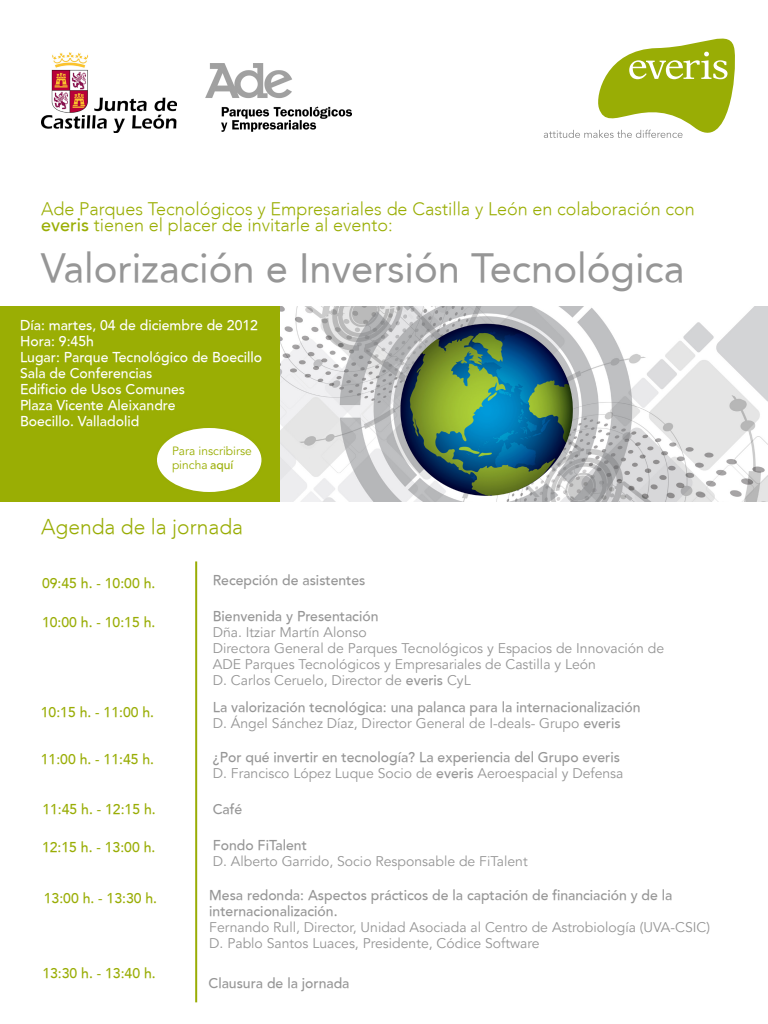
<style>
.page{position:relative;width:768px;height:1024px;background:#fff}
.page>*{position:absolute;margin:0;border:0;box-sizing:border-box;transform-origin:0 0}
.t1{font:40px "Avenir";color:#969696}
.t2{font:300 21px "Avenir";color:#99ad05}
.t3{font:300 17.8px "Avenir";color:#9aae04}
.t4{font:14px "Avenir 45";color:#969696}
.t5{font:500 14px "Avenir 65";color:#969696}
.t6{font:500 14px "Avenir 65";color:#fff}
.t7{font:500 14px "Avenir 65";color:#99ad05}
.t8{font:12px "Avenir 45";color:#9aae04}
.s1{font-family:"Avenir 65";font-weight:500}
</style>
<div class="page">
<svg style="left:544px;top:38px;width:191px;height:100px"></svg>
<hr style="left:195px;top:561px;width:2px;height:441px;background:#99ad05">
<img style="left:279px;top:306px;width:489px;height:196px">
<div style="left:0;top:306px;width:279px;height:196px;background:#9aae04"></div>
<img style="left:42px;top:53px;width:135px;height:80px">
<img style="left:206px;top:63px;width:146px;height:69px">
<div style="left:156px;top:427px;width:106px;height:66px;background:#fff;border-radius:50%"></div>
<div style="left:155px;top:426px;width:108px;height:68px;border:2px solid #99ad05;border-radius:50%"></div>
<p class="t3" style="left:41px;top:199px;width:655px">Ade Parques Tecnológicos y Empresariales de Castilla y León en colaboración con</p>
<p class="t3" style="left:41px;top:215px;width:353px"><span class="s1">everis</span> tienen el placer de invitarle al evento:</p>
<p class="t1" style="left:41px;top:245px;width:645px">Valorización e Inversión Tecnológica</p>
<p class="t6" style="left:20px;top:318px;width:240px">Día: martes, 04 de diciembre de 2012</p>
<p class="t6" style="left:20px;top:334px;width:75px">Hora: 9:45h</p>
<p class="t6" style="left:20px;top:350px;width:244px">Lugar: Parque Tecnológico de Boecillo</p>
<p class="t6" style="left:20px;top:366px;width:134px">Sala de Conferencias</p>
<p class="t6" style="left:20px;top:382px;width:167px">Edificio de Usos Comunes</p>
<p class="t6" style="left:20px;top:398px;width:157px">Plaza Vicente Aleixandre</p>
<p class="t6" style="left:20px;top:414px;width:121px">Boecillo. Valladolid</p>
<p class="t8" style="left:172px;top:444px;width:81px">Para inscribirse</p>
<p class="t8" style="left:172px;top:458px;width:63px">pincha <span class="s1">aquí</span></p>
<p class="t2" style="left:41px;top:514px;width:203px">Agenda de la jornada</p>
<p class="t7" style="left:42px;top:575px;width:115px">09:45 h. - 10:00 h.</p>
<p class="t5" style="left:213px;top:572px;width:154px">Recepción de asistentes</p>
<p class="t5" style="left:213px;top:608px;width:167px">Bienvenida y Presentación</p>
<p class="t4" style="left:213px;top:624px;width:156px">Dña. Itziar Martín Alonso</p>
<p class="t4" style="left:213px;top:640px;width:453px">Directora General de Parques Tecnológicos y Espacios de Innovación de</p>
<p class="t4" style="left:213px;top:656px;width:385px">ADE Parques Tecnológicos y Empresariales de Castilla y León</p>
<p class="t4" style="left:213px;top:672px;width:259px">D. Carlos Ceruelo, Director de <span class="s1">everis</span> CyL</p>
<p class="t5" style="left:213px;top:699px;width:429px">La valorización tecnológica: una palanca para la internacionalización</p>
<p class="t4" style="left:213px;top:715px;width:409px">D. Ángel Sánchez Díaz, Director General de I-deals- Grupo <span class="s1">everis</span></p>
<p class="t7" style="left:42px;top:614px;width:115px">10:00 h. - 10:15 h.</p>
<p class="t7" style="left:41px;top:704px;width:115px">10:15 h. - 11:00 h.</p>
<p class="t7" style="left:41px;top:751px;width:115px">11:00 h. - 11:45 h.</p>
<p class="t7" style="left:42px;top:801px;width:115px">11:45 h. - 12:15 h.</p>
<p class="t7" style="left:42px;top:839px;width:115px">12:15 h. - 13:00 h.</p>
<p class="t7" style="left:44px;top:890px;width:115px">13:00 h. - 13:30 h.</p>
<p class="t5" style="left:213px;top:749px;width:409px">¿Por qué invertir en tecnología? La experiencia del Grupo everis</p>
<p class="t4" style="left:213px;top:765px;width:412px">D. Francisco López Luque Socio de <span class="s1">everis</span> Aeroespacial y Defensa</p>
<p class="t5" style="left:213px;top:801px;width:31px">Café</p>
<p class="t5" style="left:213px;top:837px;width:96px">Fondo FiTalent</p>
<p class="t4" style="left:213px;top:853px;width:316px">D. Alberto Garrido, Socio Responsable de FiTalent</p>
<p class="t5" style="left:209px;top:887px;width:465px">Mesa redonda: Aspectos prácticos de la captación de financiación y de la</p>
<p class="t5" style="left:209px;top:903px;width:130px">internacionalización.</p>
<p class="t4" style="left:209px;top:919px;width:502px">Fernando Rull, Director, Unidad Asociada al Centro de Astrobiología (UVA-CSIC)</p>
<p class="t4" style="left:209px;top:935px;width:332px">D. Pablo Santos Luaces, Presidente, Códice Software</p>
<p class="t7" style="left:42px;top:965px;width:115px">13:30 h. - 13:40 h.</p>
<p class="t5" style="left:209px;top:975px;width:143px">Clausura de la jornada</p>
</div>
